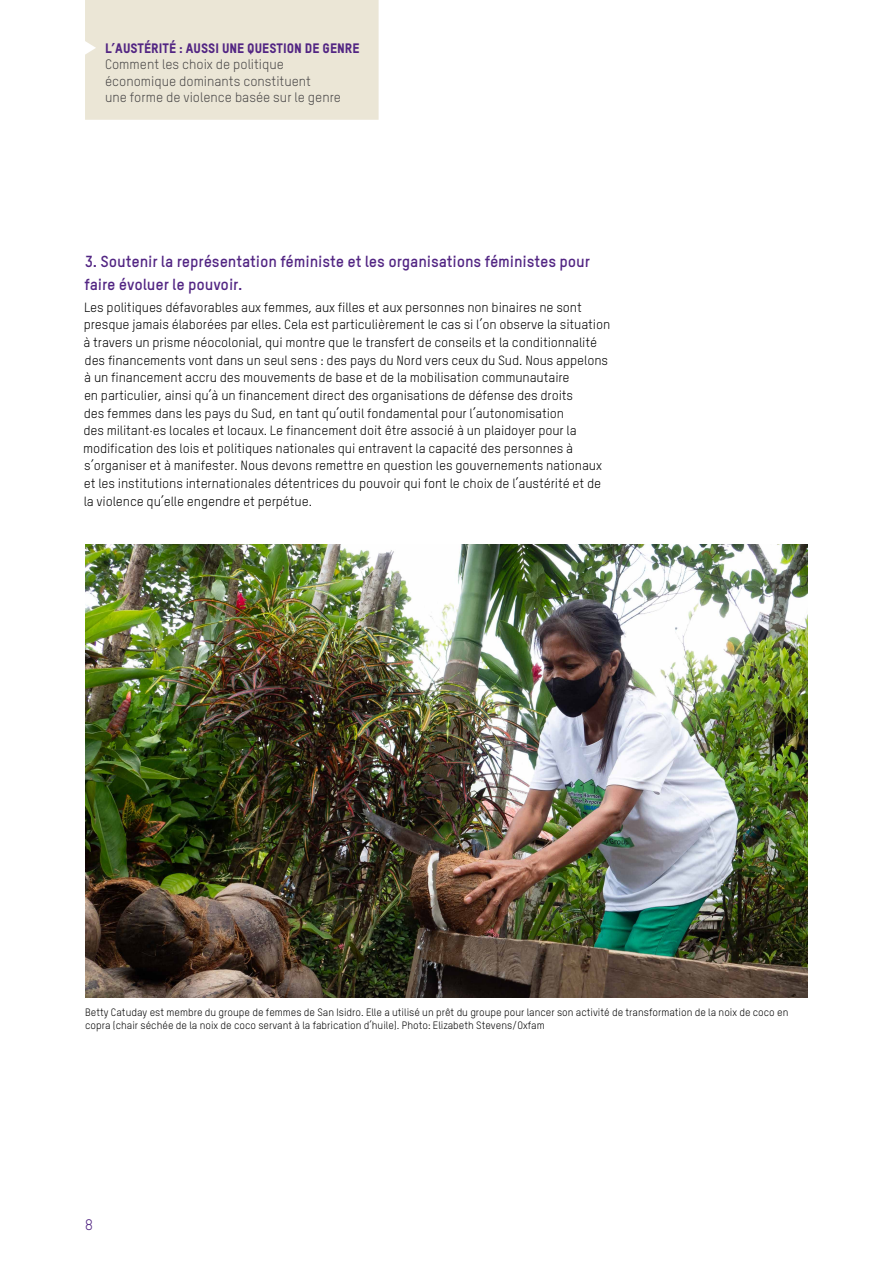
<style>
.page{position:relative;width:893px;height:1263px;background:#fff}
.page>*{position:absolute;margin:0;border:0;box-sizing:border-box;transform-origin:0 0}
.t1{font:700 15.75px/22.5px "Oxfam TSTARPRO";color:#522583}
.t2{font:15px "Oxfam TSTARPRO";color:#522583}
.t3{font:13.5px/16.5px "Oxfam TSTARPRO";color:#4a4848}
.t4{font:13.5px "Oxfam TSTARPRO Headline";color:#522583}
.t5{font:13.2px/17.7px "Oxfam TSTARPRO";color:#000}
.t6{font:10.5px/12.9px "Oxfam TSTARPRO";color:#000}
</style>
<div class="page">
<div style="left:85px;top:0;width:294px;height:120px;background:#ebe6d6"></div>
<img style="left:85px;top:544px;width:723px;height:453px">
<p class="t4" style="left:105px;top:40px;width:256px">L’AUSTÉRITÉ : AUSSI UNE QUESTION DE GENRE</p>
<p class="t3" style="left:105px;top:56px;width:238px">Comment les choix de politique économique dominants constituent<br>une forme de violence basée sur le genre</p>
<p class="t1" style="left:84px;top:250px;width:507px">3. Soutenir la représentation féministe et les organisations féministes pour faire évoluer le pouvoir.</p>
<p class="t5" style="left:83px;top:298px;width:529px">Les politiques défavorables aux femmes, aux filles et aux personnes non binaires ne sont presque jamais élaborées par elles. Cela est particulièrement le cas si l’on observe la situation à travers un prisme néocolonial, qui montre que le transfert de conseils et la conditionnalité des financements vont dans un seul sens : des pays du Nord vers ceux du Sud. Nous appelons à un financement accru des mouvements de base et de la mobilisation communautaire<br>en particulier, ainsi qu’à un financement direct des organisations de défense des droits<br>des femmes dans les pays du Sud, en tant qu’outil fondamental pour l’autonomisation<br>des militant·es locales et locaux. Le financement doit être associé à un plaidoyer pour la modification des lois et politiques nationales qui entravent la capacité des personnes à s’organiser et à manifester. Nous devons remettre en question les gouvernements nationaux et les institutions internationales détentrices du pouvoir qui font le choix de l’austérité et de la violence qu’elle engendre et perpétue.</p>
<p class="t6" style="left:85px;top:1006px;width:705px">Betty Catuday est membre du groupe de femmes de San Isidro. Elle a utilisé un prêt du groupe pour lancer son activité de transformation de la noix de coco en copra (chair séchée de la noix de coco servant à la fabrication d’huile). Photo: Elizabeth Stevens/Oxfam</p>
<p class="t2" style="left:85px;top:1215px;width:9px">8</p>
</div>
